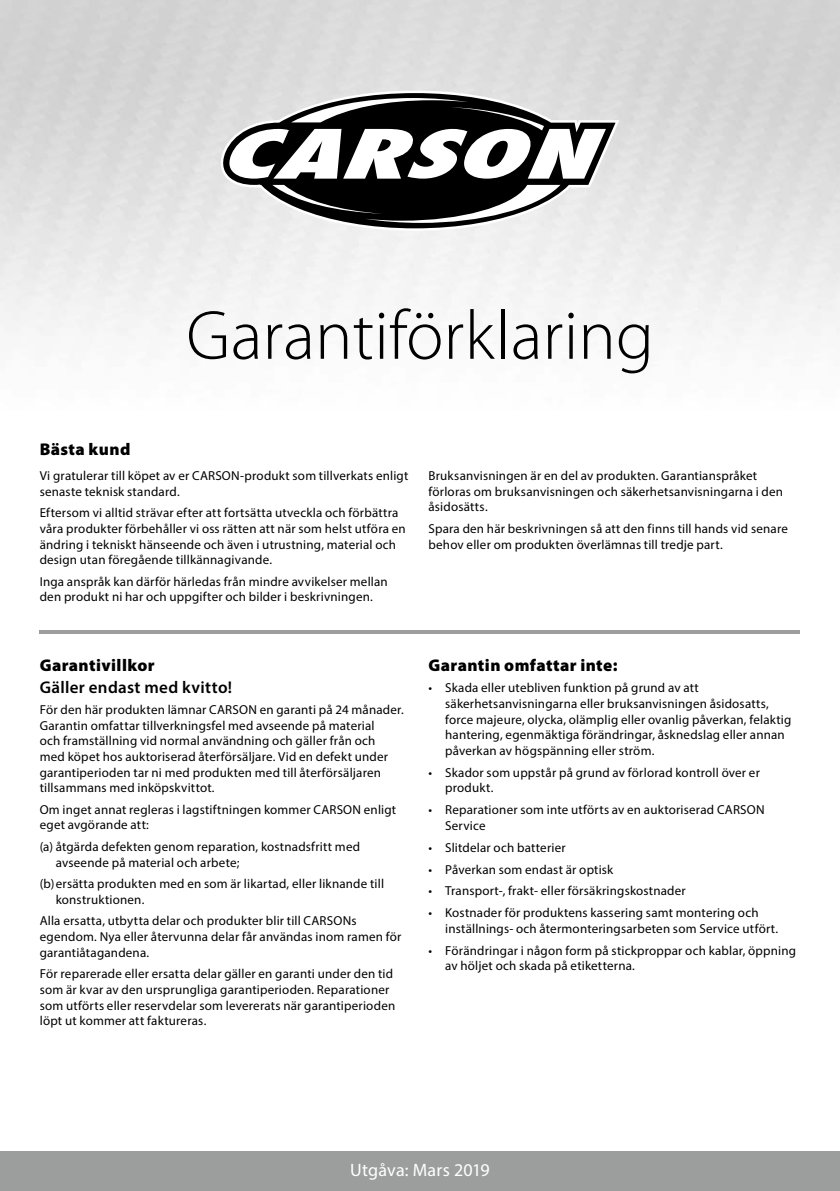
<style>
.page{position:relative;width:840px;height:1191px;background:#fff}
.page>*{position:absolute;margin:0;border:0;box-sizing:border-box;transform-origin:0 0}
.t1{font:300 70px "Myriad Pro";color:#000}
.t2{font:18px "Myriad Pro";letter-spacing:.01em;color:#fff}
.t3{font:900 17px "Myriad Pro";letter-spacing:.025em;color:#000}
.t4{font:600 17px "Myriad Pro";letter-spacing:.02em;color:#000}
.t5{font:13px/15.6px "Myriad Pro";letter-spacing:.015em;color:#000}
</style>
<div class="page">
<div style="left:0;top:1151px;width:839px;height:40px;background:#9c9d9d"></div>
<svg style="left:220px;top:91px;width:399px;height:140px;fill:#ebebeb"></svg>
<svg style="left:220px;top:93px;width:395px;height:135px;background:#bfbfbf"></svg>
<svg style="left:228px;top:98px;width:377px;height:125px"></svg>
<hr style="left:40px;top:630px;width:759px;height:3px;background:#9c9d9d">
<h1 class="t1" style="left:186px;top:293px;width:469px">Garantiförklaring</h1>
<h3 class="t3" style="left:40px;top:438px;width:92px">Bästa kund</h3>
<p class="t5" style="left:40px;top:468px;width:370px">Vi gratulerar till köpet av er CARSON-produkt som tillverkats enligt senaste teknisk standard.</p>
<p class="t5" style="left:40px;top:505px;width:367px">Eftersom vi alltid strävar efter att fortsätta utveckla och förbättra våra produkter förbehåller vi oss rätten att när som helst utföra en ändring i tekniskt hänseende och även i utrustning, material och design utan föregående tillkännagivande.</p>
<p class="t5" style="left:40px;top:573px;width:349px">Inga anspråk kan därför härledas från mindre avvikelser mellan den produkt ni har och uppgifter och bilder i beskrivningen.</p>
<p class="t5" style="left:428px;top:468px;width:356px">Bruksanvisningen är en del av produkten. Garantianspråket förloras om bruksanvisningen och säkerhetsanvisningarna i den åsidosätts.</p>
<p class="t5" style="left:428px;top:520px;width:361px">Spara den här beskrivningen så att den finns till hands vid senare behov eller om produkten överlämnas till tredje part.</p>
<h3 class="t3" style="left:40px;top:653px;width:116px">Garantivillkor</h3>
<h3 class="t4" style="left:40px;top:676px;width:194px">Gäller endast med kvitto!</h3>
<p class="t5" style="left:40px;top:702px;width:365px">För den här produkten lämnar CARSON en garanti på 24 månader.<br>Garantin omfattar tillverkningsfel med avseende på material<br>och framställning vid normal användning och gäller från och med köpet hos auktoriserad återförsäljare. Vid en defekt under garantiperioden tar ni med produkten med till återförsäljaren tillsammans med inköpskvittot.</p>
<p class="t5" style="left:40px;top:801px;width:358px">Om inget annat regleras i lagstiftningen kommer CARSON enligt eget avgörande att:</p>
<p class="t5" style="left:56px;top:838px;width:306px;text-indent:-16px">(a) åtgärda defekten genom reparation, kostnadsfritt med avseende på material och arbete;</p>
<p class="t5" style="left:56px;top:876px;width:330px;text-indent:-16px">(b)ersätta produkten med en som är likartad, eller liknande till konstruktionen.</p>
<p class="t5" style="left:40px;top:913px;width:363px">Alla ersatta, utbytta delar och produkter blir till CARSONs egendom. Nya eller återvunna delar får användas inom ramen för garantiåtagandena.</p>
<p class="t5" style="left:40px;top:966px;width:357px">För reparerade eller ersatta delar gäller en garanti under den tid som är kvar av den ursprungliga garantiperioden. Reparationer som utförts eller reservdelar som levererats när garantiperioden löpt ut kommer att faktureras.</p>
<h3 class="t3" style="left:428px;top:653px;width:190px">Garantin omfattar inte:</h3>
<p class="t5" style="left:445px;top:680px;width:347px;text-indent:-17px">• Skada eller utebliven funktion på grund av att säkerhetsanvisningarna eller bruksanvisningen åsidosatts, force majeure, olycka, olämplig eller ovanlig påverkan, felaktig hantering, egenmäktiga förändringar, åsknedslag eller annan påverkan av högspänning eller ström.</p>
<p class="t5" style="left:445px;top:764px;width:316px;text-indent:-17px">• Skador som uppstår på grund av förlorad kontroll över er produkt.</p>
<p class="t5" style="left:445px;top:802px;width:321px;text-indent:-17px">• Reparationer som inte utförts av en auktoriserad CARSON<br>Service</p>
<p class="t5" style="left:428px;top:839px;width:139px">• Slitdelar och batterier</p>
<p class="t5" style="left:428px;top:861px;width:186px">• Påverkan som endast är optisk</p>
<p class="t5" style="left:428px;top:883px;width:259px">• Transport-, frakt- eller försäkringskostnader</p>
<p class="t5" style="left:445px;top:905px;width:334px;text-indent:-17px">• Kostnader för produktens kassering samt montering och inställnings- och återmonteringsarbeten som Service utfört.</p>
<p class="t5" style="left:445px;top:942px;width:352px;text-indent:-17px">• Förändringar i någon form på stickproppar och kablar, öppning av höljet och skada på etiketterna.</p>
<h2 class="t2" style="left:350px;top:1159px;width:141px">Utgåva: Mars 2019</h2>
</div>
